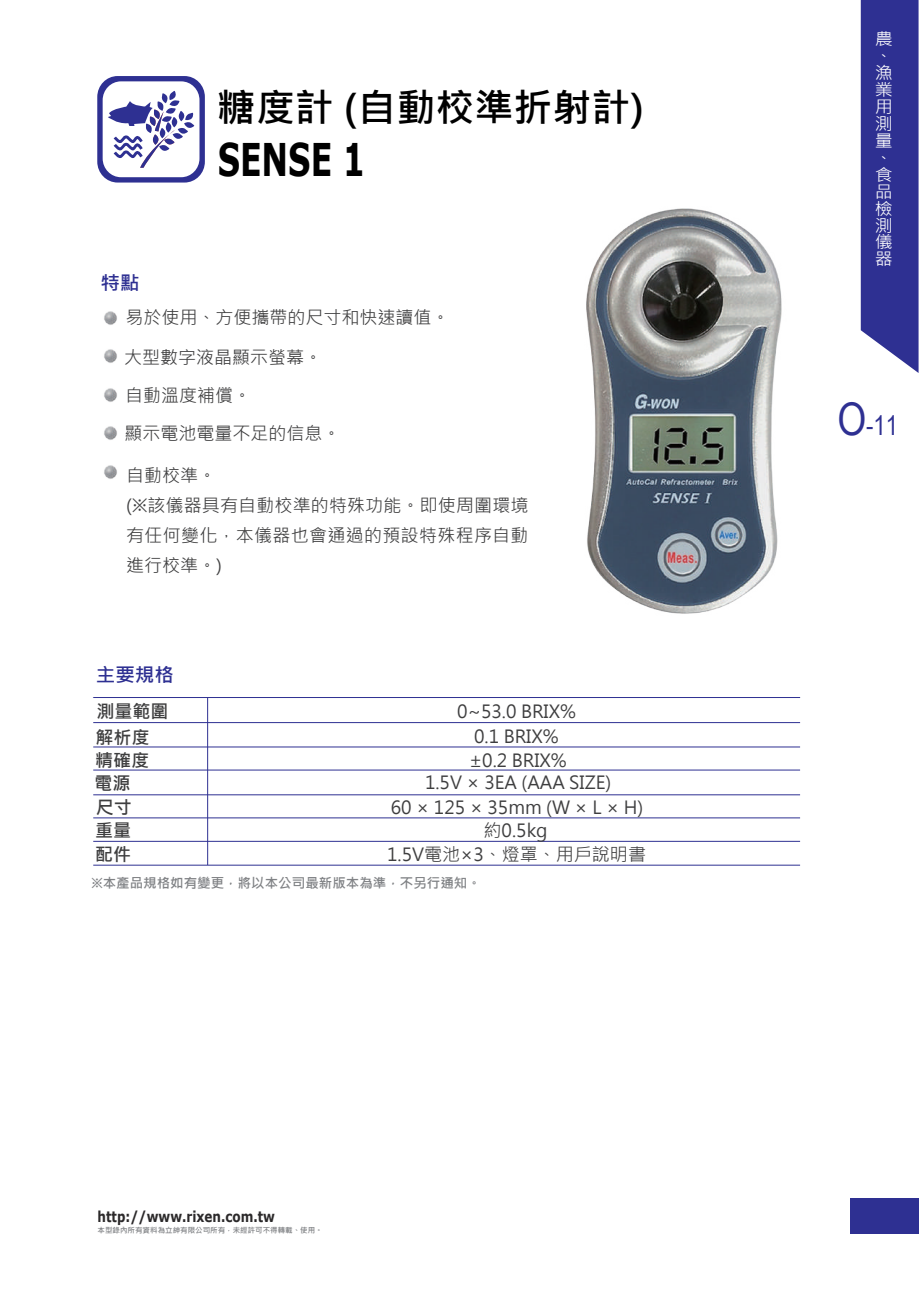
<style>
.page{position:relative;width:919px;height:1289px;background:#fff}
.page>*{position:absolute;margin:0;border:0;box-sizing:border-box;transform-origin:0 0}
.t1{font:700 45px "Verdana";color:#000;scale:.7 1}
.t2{font:700 39px "Microsoft Jheng Hei";color:#000}
.t3{font:27px "Arial Narrow";color:#2e3092}
.t4{font:700 19.5px "Microsoft Jheng Hei";color:#2e3092}
.t5{font:18px/30px "Microsoft Jheng Hei";color:#3e3e3f}
.t6{font:700 18px/23.2px "Microsoft Jheng Hei";color:#3e3e3f}
.t7{font:16.95px/17px "Microsoft Jheng Hei";color:#fff;scale:1.06 1}
.t8{font:700 15px "Verdana";color:#2b292a;scale:.8 1}
.t9{font:700 13.5px "Microsoft Jheng Hei";color:#808285}
.t10{font:700 7.5px "Microsoft Jheng Hei";color:#808285}
.s1{font-size:45px}
</style>
<div class="page">
<svg style="left:97px;top:76px;width:108px;height:106px"></svg>
<svg style="left:860px;top:0;width:58px;height:373px;background:#3c3e99"></svg>
<div style="left:850px;top:1198px;width:68px;height:35px;background:#2e3092"></div>
<img style="left:104px;top:311px;width:13px;height:14px">
<img style="left:104px;top:465px;width:13px;height:14px">
<img style="left:104px;top:426px;width:13px;height:14px">
<img style="left:104px;top:388px;width:13px;height:14px">
<img style="left:104px;top:349px;width:13px;height:14px">
<hr style="left:93px;top:746px;width:707px;height:1px;background:#2e3092">
<hr style="left:93px;top:841px;width:707px;height:1px;background:#2e3092">
<hr style="left:93px;top:864px;width:707px;height:1px;background:#2e3092">
<hr style="left:93px;top:817px;width:707px;height:1px;background:#2e3092">
<hr style="left:93px;top:794px;width:707px;height:1px;background:#2e3092">
<hr style="left:93px;top:769px;width:707px;height:1px;background:#2e3092">
<hr style="left:93px;top:722px;width:707px;height:1px;background:#2e3092">
<hr style="left:93px;top:697px;width:707px;height:1px;background:#2e3092">
<hr style="left:207px;top:697px;width:1px;height:168px;background:#2e3092">
<img style="left:586px;top:208px;width:196px;height:406px">
<p class="t4" style="left:101px;top:271px;width:40px">特點</p>
<h2 class="t2" style="left:217px;top:83px;width:429px">糖度計 (自動校準折射計)</h2>
<h1 class="t1" style="left:218px;top:128px;width:212px">SENSE 1</h1>
<p class="t5" style="left:125px;top:302px;width:326px">易於使用、方便攜帶的尺寸和快速讀值。</p>
<p class="t5" style="left:124px;top:342px;width:199px">大型數字液晶顯示螢幕。</p>
<p class="t5" style="left:124px;top:376px;width:218px;line-height:38.5px">自動溫度補償。<br>顯示電池電量不足的信息。</p>
<p class="t5" style="left:126px;top:460px;width:404px">自動校準。<br>(※該儀器具有自動校準的特殊功能。即使周圍環境有任何變化，本儀器也會通過的預設特殊程序自動進行校準。)</p>
<p class="t4" style="left:96px;top:663px;width:79px">主要規格</p>
<p class="t6" style="left:96px;top:699px;width:73px">測量範圍</p>
<p class="t5" style="left:457px;top:696px;width:120px">0~53.0 BRIX%</p>
<p class="t6" style="left:95px;top:725px;width:55px">解析度</p>
<p class="t5" style="left:474px;top:721px;width:86px">0.1 BRIX%</p>
<p class="t6" style="left:95px;top:748px;width:55px">精確度</p>
<p class="t5" style="left:469px;top:745px;width:99px">±0.2 BRIX%</p>
<p class="t6" style="left:94px;top:772px;width:37px">電源</p>
<p class="t5" style="left:425px;top:767px;width:188px">1.5V × 3EA (AAA SIZE)</p>
<p class="t6" style="left:95px;top:796px;width:38px">尺寸重量</p>
<p class="t5" style="left:390px;top:792px;width:254px">60 × 125 × 35mm (W × L × H)</p>
<p class="t5" style="left:483px;top:815px;width:66px">約0.5kg</p>
<p class="t6" style="left:95px;top:843px;width:37px">配件</p>
<p class="t5" style="left:387px;top:839px;width:260px">1.5V電池×3、燈罩、用戶說明書</p>
<p class="t9" style="left:91px;top:874px;width:391px">※本產品規格如有變更，將以本公司最新版本為準，不另行通知。</p>
<p class="t8" style="left:98px;top:1205px;width:223px">http://www.rixen.com.tw</p>
<p class="t10" style="left:98px;top:1225px;width:226px">本型錄內所有資料為立紳有限公司所有，未經許可不得轉載、使用。</p>
<p class="t7" style="left:874px;top:29px;width:18px">農︑漁業用測量︑食品檢測儀器</p>
<h3 class="t3" style="left:837px;top:405px;width:62px"><span class="s1">O</span>-11</h3>
</div>
